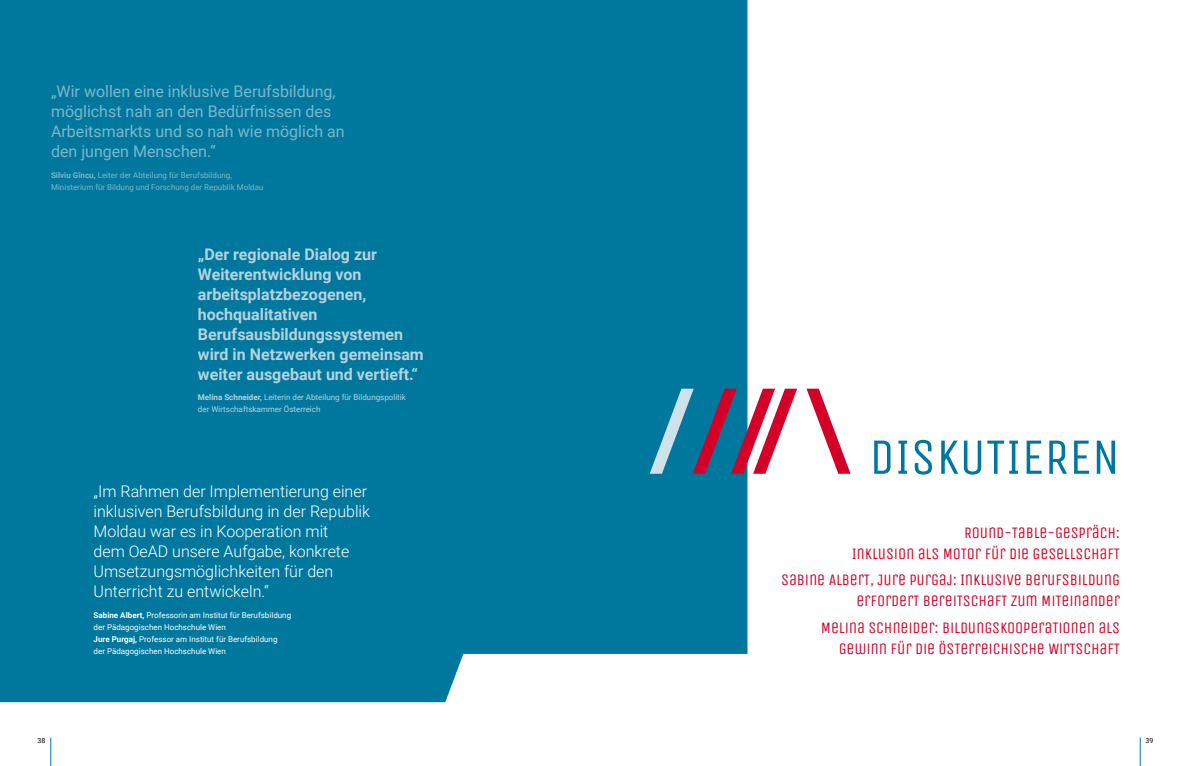
<style>
.page{position:relative;width:1191px;height:766px;background:#fff}
.page>*{position:absolute;margin:0;border:0;box-sizing:border-box;transform-origin:0 0}
.t1{font:51px "Unica One";color:#00789e}
.t2{font:16px/21px "Unica One";letter-spacing:-.01em;color:#d40028;text-align:right}
.t3{font:300 16px/20px "Roboto";color:#fff}
.t4{font:700 16px/20px "Roboto";color:#b6d2df}
.t5{font:16px/20px "Roboto";color:#7fb5ca}
.t6{font:8px/12px "Roboto";color:#fff}
.t7{font:8px/12px "Roboto";color:#7fb5ca}
.t8{font:8px/12px "Roboto";color:#b6d2df}
.t9{font:7px "Roboto";color:#000}
.s1{font-weight:700}
</style>
<div class="page">
<svg style="left:51px;top:737px;width:1px;height:28px"></svg>
<svg style="left:1140px;top:737px;width:1px;height:28px"></svg>
<div style="left:0;top:0;width:747px;height:702px;background:#00789e"></div>
<svg style="left:806px;top:388px;width:44px;height:85px"></svg>
<svg style="left:649px;top:388px;width:148px;height:85px"></svg>
<p class="t5" style="left:51px;top:81px;width:295px">„Wir wollen eine inklusive Berufsbildung, möglichst nah an den Bedürfnissen des Arbeitsmarkts und so nah wie möglich an den jungen Menschen.“</p>
<p class="t7" style="left:51px;top:168px;width:214px"><span class="s1">Silviu Gîncu,</span> Leiter der Abteilung für Berufsbildung,<br>Ministerium für Bildung und Forschung der Republik Moldau</p>
<p class="t4" style="left:198px;top:243px;width:227px">„Der regionale Dialog zur<br>Weiterentwicklung von arbeitsplatzbezogenen, hochqualitativen<br>Berufsausbildungssystemen wird in Netzwerken gemeinsam weiter ausgebaut und vertieft.“</p>
<p class="t8" style="left:198px;top:391px;width:209px"><span class="s1">Melina Schneider,</span> Leiterin der Abteilung für Bildungspolitik der Wirtschaftskammer Österreich</p>
<p class="t3" style="left:94px;top:481px;width:278px">„Im Rahmen der Implementierung einer inklusiven Berufsbildung in der Republik Moldau war es in Kooperation mit<br>dem OeAD unsere Aufgabe, konkrete Umsetzungsmöglichkeiten für den Unterricht zu entwickeln.“</p>
<p class="t6" style="left:94px;top:608px;width:199px"><span class="s1">Sabine Albert,</span> Professorin am Institut für Berufsbildung der Pädagogischen Hochschule Wien<br><span class="s1">Jure Purgaj,</span> Professor am Institut für Berufsbildung<br>der Pädagogischen Hochschule Wien</p>
<h1 class="t1" style="left:869px;top:427px;width:252px">DISKUTIEREN</h1>
<p class="t2" style="left:852px;top:521px;width:270px">ROUND-TABLE-GESPRÄCH:<br>INKLUSION ALS MOTOR FÜR DIE GESELLSCHAFT</p>
<p class="t2" style="left:781px;top:569px;width:340px">SABINE ALBERT, JURE PURGAJ: INKLUSIVE BERUFSBILDUNG<br>ERFORDERT BEREITSCHAFT ZUM MITEINANDER</p>
<p class="t2" style="left:821px;top:617px;width:301px">MELINA SCHNEIDER: BILDUNGSKOOPERATIONEN ALS<br>GEWINN FÜR DIE ÖSTERREICHISCHE WIRTSCHAFT</p>
<p class="t9" style="left:37px;top:735px;width:9px">38</p>
<p class="t9" style="left:1145px;top:735px;width:9px">39</p>
</div>
